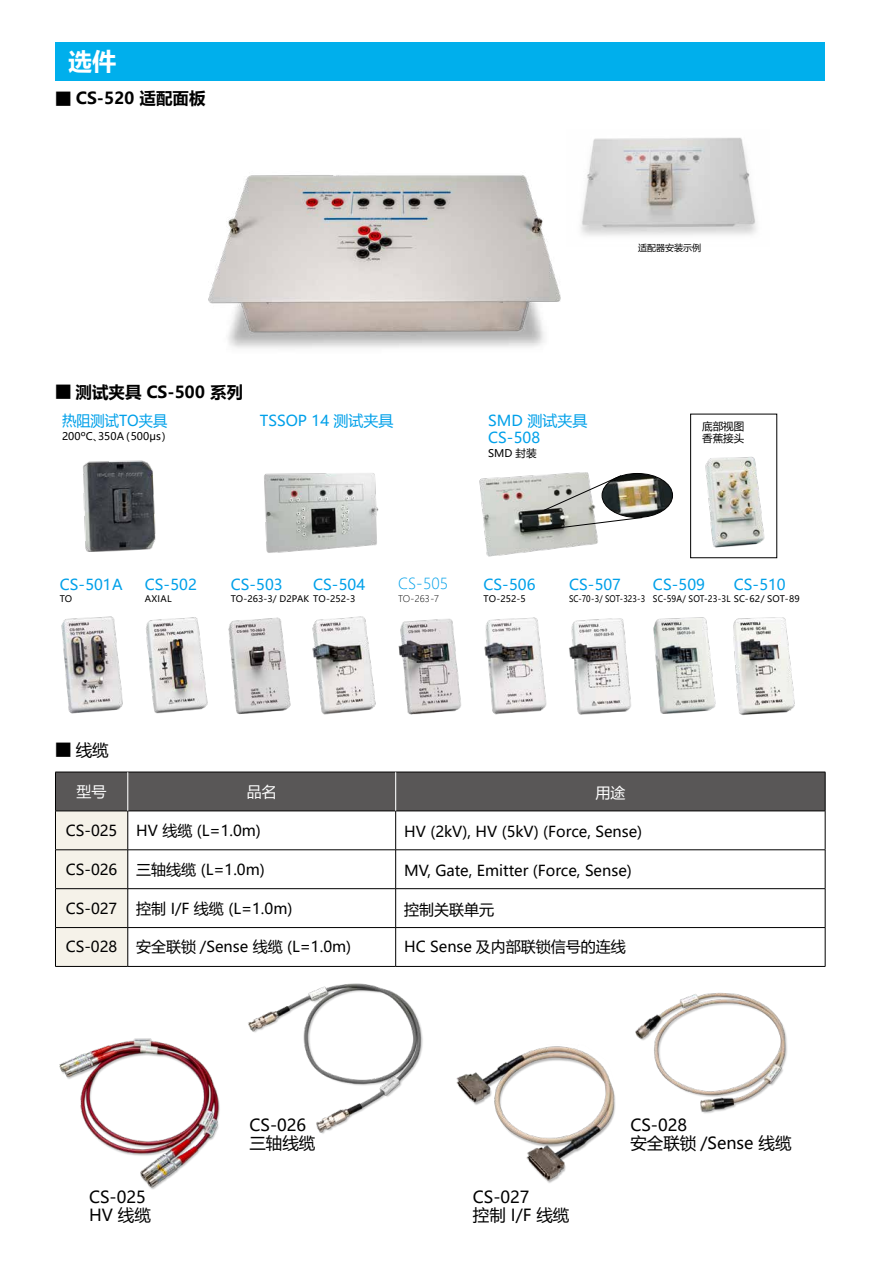
<style>
.page{position:relative;width:893px;height:1263px;background:#fff}
.page>*{position:absolute;margin:0;border:0;box-sizing:border-box;transform-origin:0 0}
.t1{font:700 24px "Microsoft Ya Hei";color:#fff}
.t2{font:16.5px/18px "Microsoft Ya Hei";color:#000}
.t3{font:700 16.5px "Microsoft Ya Hei";color:#000}
.t4{font:15px "Microsoft Ya Hei";color:#000}
.t5{font:15px/16.5px "Microsoft Ya Hei";color:#00a0e9}
.t6{font:15px "Microsoft Ya Hei";color:#00a0e9;scale:.95 1}
.t7{font:300 15px "Microsoft Ya Hei";color:#00a0e9}
.t8{font:15px "Microsoft Ya Hei";color:#fff}
.t9{font:10.5px/12px "Microsoft Ya Hei";color:#000}
.t10{font:9px "Microsoft Ya Hei";letter-spacing:.01em;color:#000}
.t11{font:9px "Microsoft Ya Hei";letter-spacing:.01em;color:#000;scale:.9 1}
.t12{font:9px "Microsoft Ya Hei";letter-spacing:.01em;color:#000;scale:.85 1}
.t13{font:300 9px "Microsoft Ya Hei";color:#000}
.s1{font-family:"UD Shin Go Pr 6";font-weight:500}
</style>
<div class="page">
<div style="left:55px;top:43px;width:770px;height:38px;background:#00afec"></div>
<img style="left:208px;top:175px;width:353px;height:173px">
<img style="left:580px;top:137px;width:177px;height:99px">
<img style="left:83px;top:460px;width:73px;height:92px">
<img style="left:264px;top:473px;width:115px;height:80px">
<img style="left:479px;top:472px;width:119px;height:85px">
<img style="left:611px;top:473px;width:61px;height:44px">
<div style="left:602px;top:473px;width:71px;height:45px;border:1px solid #000;border-radius:50%"></div>
<svg style="left:543px;top:475px;width:78px;height:36px"></svg>
<svg style="left:545px;top:517px;width:97px;height:13px"></svg>
<img style="left:705px;top:456px;width:60px;height:92px">
<div style="left:690px;top:414px;width:87px;height:144px;border:1px solid #000"></div>
<img style="left:61px;top:616px;width:62px;height:98px">
<img style="left:146px;top:617px;width:62px;height:97px">
<img style="left:228px;top:617px;width:63px;height:98px">
<img style="left:312px;top:616px;width:64px;height:99px">
<img style="left:398px;top:618px;width:63px;height:97px">
<img style="left:484px;top:617px;width:63px;height:98px">
<img style="left:569px;top:618px;width:62px;height:97px">
<img style="left:653px;top:617px;width:63px;height:97px">
<img style="left:733px;top:617px;width:62px;height:98px">
<img style="left:59px;top:1038px;width:160px;height:152px">
<svg style="left:56px;top:773px;width:769px;height:193px"></svg>
<hr style="left:55px;top:772px;width:73px;height:1px;background:#000">
<hr style="left:55px;top:772px;width:1px;height:39px;background:#000">
<hr style="left:396px;top:772px;width:429px;height:1px;background:#000">
<hr style="left:825px;top:772px;width:1px;height:39px;background:#000">
<hr style="left:55px;top:811px;width:73px;height:1px;background:#000">
<hr style="left:55px;top:811px;width:1px;height:38px;background:#000">
<hr style="left:128px;top:811px;width:1px;height:38px;background:#000">
<hr style="left:396px;top:811px;width:429px;height:1px;background:#000">
<hr style="left:395px;top:811px;width:1px;height:38px;background:#000">
<hr style="left:825px;top:811px;width:1px;height:38px;background:#000">
<hr style="left:55px;top:849px;width:73px;height:1px;background:#000">
<hr style="left:55px;top:850px;width:1px;height:38px;background:#000">
<hr style="left:128px;top:849px;width:268px;height:1px;background:#000">
<hr style="left:128px;top:850px;width:1px;height:38px;background:#000">
<hr style="left:396px;top:849px;width:429px;height:1px;background:#000">
<hr style="left:395px;top:850px;width:1px;height:38px;background:#000">
<hr style="left:825px;top:850px;width:1px;height:38px;background:#000">
<hr style="left:55px;top:888px;width:73px;height:1px;background:#000">
<hr style="left:55px;top:889px;width:1px;height:38px;background:#000">
<hr style="left:128px;top:888px;width:268px;height:1px;background:#000">
<hr style="left:128px;top:889px;width:1px;height:38px;background:#000">
<hr style="left:396px;top:888px;width:429px;height:1px;background:#000">
<hr style="left:395px;top:889px;width:1px;height:38px;background:#000">
<hr style="left:825px;top:889px;width:1px;height:38px;background:#000">
<hr style="left:55px;top:927px;width:73px;height:1px;background:#000">
<hr style="left:55px;top:928px;width:1px;height:38px;background:#000">
<hr style="left:128px;top:927px;width:268px;height:1px;background:#000">
<hr style="left:128px;top:928px;width:1px;height:38px;background:#000">
<hr style="left:396px;top:927px;width:429px;height:1px;background:#000">
<hr style="left:395px;top:928px;width:1px;height:38px;background:#000">
<hr style="left:825px;top:928px;width:1px;height:38px;background:#000">
<hr style="left:55px;top:966px;width:73px;height:1px;background:#000">
<hr style="left:128px;top:966px;width:268px;height:1px;background:#000">
<hr style="left:396px;top:966px;width:429px;height:1px;background:#000">
<hr style="left:128px;top:772px;width:268px;height:1px;background:#000">
<hr style="left:128px;top:811px;width:268px;height:1px;background:#000">
<hr style="left:127px;top:772px;width:1px;height:39px;background:#fff">
<hr style="left:395px;top:772px;width:1px;height:39px;background:#fff">
<img style="left:457px;top:1046px;width:159px;height:137px">
<img style="left:219px;top:983px;width:238px;height:151px">
<img style="left:635px;top:992px;width:152px;height:122px">
<h1 class="t1" style="left:68px;top:45px;width:49px">选件</h1>
<p class="t3" style="left:55px;top:87px;width:152px"><span class="s1">■</span> CS-520 适配面板</p>
<p class="t10" style="left:638px;top:241px;width:64px">适配器安装示例</p>
<p class="t3" style="left:55px;top:380px;width:190px"><span class="s1">■</span> 测试夹具 CS-500 系列</p>
<p class="t6" style="left:62px;top:411px;width:112px">热阻测试TO夹具</p>
<p class="t9" style="left:62px;top:430px;width:111px">200ºC、350A（500μs）</p>
<p class="t5" style="left:260px;top:412px;width:135px">TSSOP 14 测试夹具</p>
<p class="t5" style="left:488px;top:412px;width:101px">SMD 测试夹具<br>CS-508</p>
<p class="t9" style="left:488px;top:447px;width:50px">SMD 封装</p>
<p class="t9" style="left:702px;top:420px;width:43px">底部视图香蕉接头</p>
<p class="t5" style="left:60px;top:575px;width:65px">CS-501A</p>
<p class="t10" style="left:60px;top:593px;width:14px">TO</p>
<p class="t5" style="left:145px;top:575px;width:54px">CS-502</p>
<p class="t10" style="left:145px;top:593px;width:28px">AXIAL</p>
<p class="t5" style="left:231px;top:575px;width:54px">CS-503</p>
<p class="t10" style="left:231px;top:593px;width:126px">TO-263-3/ D2PAK TO-252-3</p>
<p class="t5" style="left:313px;top:575px;width:54px">CS-504</p>
<p class="t7" style="left:398px;top:574px;width:52px">CS-505</p>
<p class="t13" style="left:398px;top:593px;width:42px">TO-263-7</p>
<p class="t5" style="left:483px;top:575px;width:54px">CS-506</p>
<p class="t10" style="left:483px;top:593px;width:44px">TO-252-5</p>
<p class="t5" style="left:569px;top:575px;width:54px">CS-507</p>
<p class="t12" style="left:569px;top:593px;width:91px">SC-70-3/ SOT-323-3</p>
<p class="t5" style="left:734px;top:575px;width:54px">CS-510</p>
<p class="t5" style="left:653px;top:575px;width:54px">CS-509</p>
<p class="t11" style="left:653px;top:593px;width:165px">SC-59A/ SOT-23-3L SC-62/ SOT-89</p>
<p class="t2" style="left:55px;top:740px;width:55px"><span class="s1">■</span> 线缆</p>
<p class="t8" style="left:77px;top:781px;width:31px">型号</p>
<p class="t8" style="left:247px;top:781px;width:31px">品名</p>
<p class="t8" style="left:595px;top:782px;width:31px">用途</p>
<p class="t4" style="left:66px;top:820px;width:53px">CS-025</p>
<p class="t4" style="left:136px;top:820px;width:126px">HV 线缆 (L=1.0m)</p>
<p class="t4" style="left:404px;top:821px;width:240px">HV (2kV), HV (5kV) (Force, Sense)</p>
<p class="t4" style="left:66px;top:859px;width:53px">CS-026</p>
<p class="t4" style="left:136px;top:859px;width:130px">三轴线缆 (L=1.0m)</p>
<p class="t4" style="left:404px;top:860px;width:229px">MV, Gate, Emitter (Force, Sense)</p>
<p class="t4" style="left:66px;top:898px;width:53px">CS-027</p>
<p class="t4" style="left:136px;top:898px;width:158px">控制 I/F 线缆 (L=1.0m)</p>
<p class="t4" style="left:404px;top:899px;width:91px">控制关联单元</p>
<p class="t4" style="left:66px;top:937px;width:53px">CS-028</p>
<p class="t4" style="left:136px;top:937px;width:216px">安全联锁 /Sense 线缆 (L=1.0m)</p>
<p class="t4" style="left:404px;top:937px;width:223px">HC Sense 及内部联锁信号的连线</p>
<p class="t2" style="left:249px;top:1115px;width:67px">CS-026三轴线缆</p>
<p class="t2" style="left:630px;top:1115px;width:163px">CS-028<br>安全联锁 /Sense 线缆</p>
<p class="t2" style="left:89px;top:1187px;width:63px">CS-025<br>HV 线缆</p>
<p class="t2" style="left:473px;top:1187px;width:98px">CS-027<br>控制 I/F 线缆</p>
</div>
